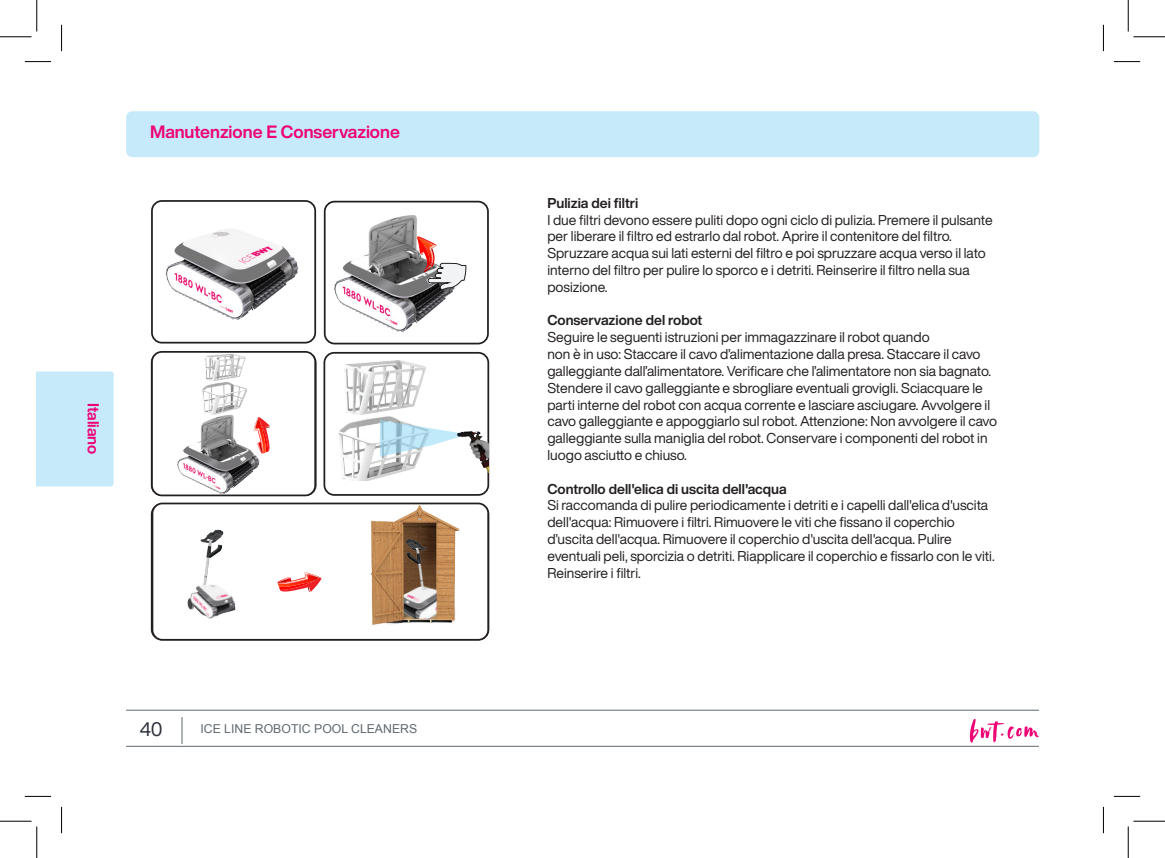
<style>
.page{position:relative;width:1165px;height:858px;background:#fff}
.page>*{position:absolute;margin:0;border:0;box-sizing:border-box;transform-origin:0 0}
.t1{font:19.25px "Helvetica Now Display";color:#2d323b}
.t2{font:700 17.5px "Helvetica Now Display";color:#ed0275}
.t3{font:700 15.75px "Helvetica Now Display";color:#ed0275}
.t4{font:14px/16.8px "Helvetica Now Display";color:#231f20}
.t5{font:700 14px "Helvetica Now Display";color:#231f20}
.t6{font:12.25px "Arial";color:#5f696f}
</style>
<div class="page">
<hr style="left:126px;top:745px;width:913px;height:1px;background:#5f696f">
<hr style="left:126px;top:709px;width:913px;height:1px;background:#5f696f">
<svg style="left:182px;top:717px;width:1px;height:26px"></svg>
<svg style="left:970px;top:719px;width:69px;height:23px"></svg>
<div style="left:37px;top:371px;width:77px;height:115px;background:#c6eafa"></div>
<div style="left:126px;top:111px;width:913px;height:46px;background:#c6eafa;border-radius:6px"></div>
<img style="left:165px;top:229px;width:134px;height:91px">
<div style="left:151px;top:200px;width:165px;height:143px;border:2px solid #231f20;border-radius:10px"></div>
<div style="left:324px;top:201px;width:165px;height:143px;border:2px solid #231f20;border-radius:10px"></div>
<div style="left:323px;top:352px;width:166px;height:143px;border:2px solid #231f20;border-radius:10px"></div>
<div style="left:151px;top:351px;width:165px;height:145px;border:2px solid #231f20;border-radius:10px"></div>
<div style="left:152px;top:502px;width:337px;height:138px;border:2px solid #231f20;border-radius:10px"></div>
<img style="left:349px;top:502px;width:131px;height:123px">
<svg style="left:263px;top:420px;width:7px;height:33px"></svg>
<svg style="left:286px;top:572px;width:36px;height:20px"></svg>
<img style="left:334px;top:215px;width:119px;height:116px">
<img style="left:172px;top:351px;width:91px;height:142px">
<img style="left:329px;top:355px;width:98px;height:125px">
<svg style="left:380px;top:420px;width:77px;height:36px"></svg>
<img style="left:457px;top:424px;width:32px;height:48px">
<img style="left:150px;top:524px;width:136px;height:95px">
<img style="left:185px;top:577px;width:55px;height:42px">
<svg style="left:417px;top:236px;width:49px;height:54px"></svg>
<img style="left:404px;top:583px;width:33px;height:35px">
<svg style="left:25px;top:61px;width:26px;height:1px"></svg>
<svg style="left:1114px;top:61px;width:26px;height:1px"></svg>
<svg style="left:25px;top:795px;width:26px;height:1px"></svg>
<svg style="left:1114px;top:795px;width:26px;height:1px"></svg>
<svg style="left:61px;top:25px;width:1px;height:26px"></svg>
<svg style="left:61px;top:806px;width:1px;height:26px"></svg>
<svg style="left:1103px;top:25px;width:1px;height:26px"></svg>
<svg style="left:1103px;top:806px;width:1px;height:26px"></svg>
<hr style="left:0;top:36px;width:32px;height:1px;background:#000">
<hr style="left:1133px;top:36px;width:32px;height:1px;background:#000">
<hr style="left:0;top:820px;width:32px;height:1px;background:#000">
<hr style="left:1133px;top:820px;width:32px;height:1px;background:#000">
<hr style="left:36px;top:0;width:1px;height:32px;background:#000">
<hr style="left:36px;top:826px;width:1px;height:31px;background:#000">
<hr style="left:1128px;top:0;width:1px;height:32px;background:#000">
<hr style="left:1128px;top:826px;width:1px;height:31px;background:#000">
<p class="t2" style="left:150px;top:120px;width:251px">Manutenzione E Conservazione</p>
<p class="t3" style="left:104px;top:403px;width:53px;rotate:90deg">Italiano</p>
<h1 class="t1" style="left:140px;top:715px;width:24px">40</h1>
<p class="t6" style="left:200px;top:720px;width:218px">ICE LINE ROBOTIC POOL CLEANERS</p>
<p class="t5" style="left:547px;top:193px;width:92px">Pulizia dei filtri</p>
<p class="t4" style="left:547px;top:211px;width:447px">I due filtri devono essere puliti dopo ogni ciclo di pulizia. Premere il pulsante per liberare il filtro ed estrarlo dal robot. Aprire il contenitore del filtro.<br>Spruzzare acqua sui lati esterni del filtro e poi spruzzare acqua verso il lato interno del filtro per pulire lo sporco e i detriti. Reinserire il filtro nella sua posizione.</p>
<p class="t5" style="left:547px;top:311px;width:156px">Conservazione del robot</p>
<p class="t4" style="left:547px;top:329px;width:384px">Seguire le seguenti istruzioni per immagazzinare il robot quando</p>
<p class="t4" style="left:547px;top:345px;width:451px">non è in uso: Staccare il cavo d’alimentazione dalla presa. Staccare il cavo galleggiante dall’alimentatore. Verificare che l’alimentatore non sia bagnato.<br>Stendere il cavo galleggiante e sbrogliare eventuali grovigli. Sciacquare le parti interne del robot con acqua corrente e lasciare asciugare. Avvolgere il cavo galleggiante e appoggiarlo sul robot. Attenzione: Non avvolgere il cavo galleggiante sulla maniglia del robot. Conservare i componenti del robot in luogo asciutto e chiuso.</p>
<p class="t5" style="left:547px;top:479px;width:241px">Controllo dell'elica di uscita dell'acqua</p>
<p class="t4" style="left:547px;top:497px;width:449px">Si raccomanda di pulire periodicamente i detriti e i capelli dall'elica d'uscita dell'acqua: Rimuovere i filtri. Rimuovere le viti che fissano il coperchio d’uscita dell'acqua. Rimuovere il coperchio d'uscita dell'acqua. Pulire eventuali peli, sporcizia o detriti. Riapplicare il coperchio e fissarlo con le viti.<br>Reinserire i filtri.</p>
</div>
